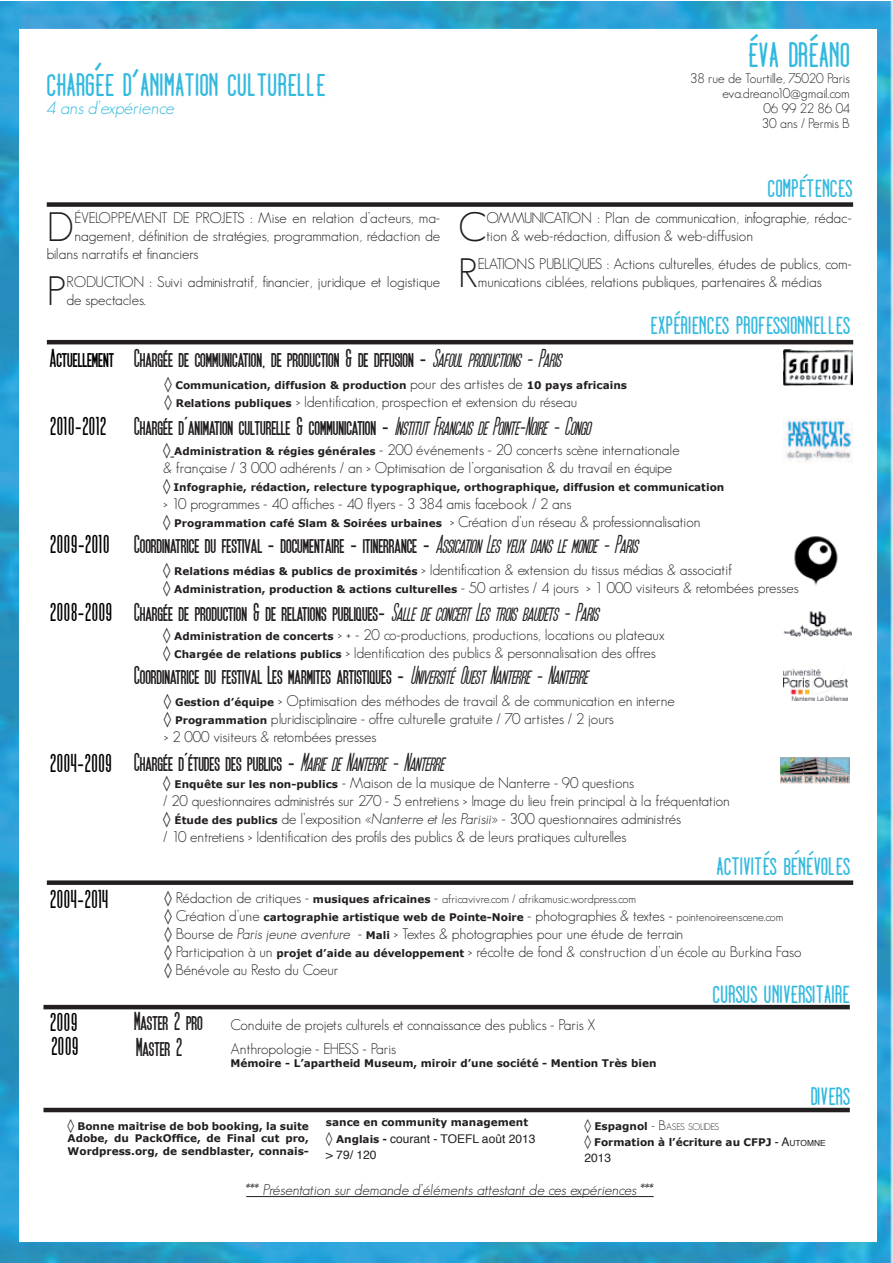
<style>
.page{position:relative;width:893px;height:1263px;background:#fff}
.page>*{position:absolute;margin:0;border:0;box-sizing:border-box;transform-origin:0 0}
.t1{font:300 40.2px "Geosans";color:#231f20}
.t2{font:700 37.5px "Dooodleista";color:#33b9df}
.t3{font:700 34.5px "Dooodleista";color:#33b9df}
.t4{font:700 27px/25.7px "SF Movie Poster";color:#231f20}
.t5{font:700 27px "Dooodleista";color:#33b9df}
.t6{font:700 27px/23.1px "SF Movie Poster";color:#000}
.t7{font:italic 300 18px "Geosans";color:#33b9df}
.t8{font:300 15px/18px "Geosans";color:#231f20}
.t9{font:italic 300 15px "Geosans";color:#231f20}
.t10{font:300 13.5px/15px "Geosans";color:#231f20;text-align:right}
.t11{font:300 12px "Geosans";color:#231f20}
.t12{font:12px/16.2px "Helvetica";color:#231f20}
.t13{font:12px "Helvetica";color:#231f20}
.t14{font:700 10.5px/12.6px "Verdana";color:#231f20;text-align:justify}
.t15{font:300 9.45px "Geosans";letter-spacing:-.05em;color:#231f20}
.s1{font-size:18px}
.s2{color:#000}
.s3{font-weight:400;font-style:italic}
.s4{font-family:"Geosans";font-weight:300;font-size:15px}
.s5{font-family:"Verdana";font-weight:700;font-size:10.5px}
.s6{font-style:italic}
.s7{font-size:15px}
.s8{font-family:"Geosans";font-weight:300;font-size:12px}
.s9{font-weight:700}
.s10{font-size:13.5px}
.s11{font-family:"Helvetica";font-weight:400;font-size:12px}
.s12{font-family:"Helvetica";font-weight:400;font-size:8.4px}
</style>
<div class="page">
<img style="left:0;top:1px;width:893px;height:1261px">
<div style="left:19px;top:30px;width:858px;height:1212px;background:#fff"></div>
<div style="left:47px;top:202px;width:806px;height:5px;background:#231f20"></div>
<hr style="left:43px;top:1005px;width:807px;height:4px;background:#231f20">
<hr style="left:43px;top:1108px;width:807px;height:4px;background:#231f20">
<div style="left:47px;top:880px;width:806px;height:5px;background:#231f20"></div>
<img style="left:783px;top:418px;width:69px;height:44px">
<hr style="left:47px;top:340px;width:806px;height:4px;background:#231f20">
<img style="left:783px;top:349px;width:69px;height:36px">
<img style="left:794px;top:536px;width:44px;height:50px">
<img style="left:783px;top:611px;width:69px;height:26px">
<img style="left:783px;top:670px;width:64px;height:31px">
<img style="left:781px;top:757px;width:69px;height:27px">
<hr style="left:246px;top:1196px;width:408px;height:1px;background:#231f20">
<h3 class="t3" style="left:46px;top:64px;width:281px">CHARGEE D ANIMATION CULTURELLE</h3>
<p class="t7" style="left:46px;top:98px;width:130px">4 ans d’expérience</p>
<h1 class="t1" style="left:47px;top:204px;width:29px">D</h1>
<p class="t8" style="left:74px;top:208px;width:367px">éveloppement de projets : Mise en relation d’acteurs, ma-</p>
<p class="t8" style="left:74px;top:226px;width:367px">nagement, définition de stratégies, programmation, rédaction de</p>
<p class="t8" style="left:47px;top:244px;width:153px">bilans narratifs et financiers</p>
<h1 class="t1" style="left:47px;top:269px;width:16px">P</h1>
<p class="t8" style="left:66px;top:273px;width:375px">RODUCTION : Suivi administratif, financier, juridique et logistique de spectacles.</p>
<h2 class="t2" style="left:748px;top:32px;width:104px">EVA DREANO</h2>
<p class="t10" style="left:690px;top:71px;width:161px">38 rue de Tourtille, 75020 Paris eva.dreano10<span class="s1">@</span>gmail.com<br>06 99 22 86 04<br>30 ans / Permis B</p>
<h3 class="t5" style="left:768px;top:172px;width:86px">COMPETENCES</h3>
<h1 class="t1" style="left:458px;top:204px;width:30px">C</h1>
<p class="t8" style="left:487px;top:208px;width:367px">OMMUNICATION : Plan de communication, infographie, rédac&shy;tion &amp; web-rédaction, diffusion &amp; web-diffusion</p>
<h1 class="t1" style="left:458px;top:251px;width:17px">R</h1>
<p class="t8" style="left:478px;top:255px;width:376px">ELATIONS PUBLIQUES : Actions culturelles, études de publics, com&shy;munications ciblées, relations publiques, partenaires &amp; médias</p>
<h3 class="t5" style="left:650px;top:309px;width:201px">EXPERIENCES PROFESSIONNELLES</h3>
<h3 class="t4" style="left:50px;top:344px;width:512px"><span class="s2">Actuellement</span> Chargée de communication, de production &amp; de dffusion - <span class="s3">Safoul productions - Paris</span></h3>
<p class="t14" style="left:165px;top:378px;width:464px">◊ Communication, diffusion &amp; production <span class="s4">pour des artistes de</span> 10 pays africains</p>
<p class="t8" style="left:165px;top:392px;width:414px">◊ <span class="s5">Relations publiques</span> &gt; Identification, prospection et extension du réseau</p>
<h3 class="t4" style="left:50px;top:412px;width:542px"><span class="s2">2010-2012</span> Chargée d’animation culturelle &amp; communication - <span class="s3">Institut Francais de Pointe-Noire - Congo</span></h3>
<p class="t8" style="left:163px;top:441px;width:518px">◊ <span class="s5">Administration &amp; régies générales</span> - 200 événements - 20 concerts scène internationale &amp; française / 3 000 adhérents / an &gt; Optimisation de l’organisation &amp; du travail en équipe</p>
<p class="t14" style="left:163px;top:481px;width:563px">◊ Infographie, rédaction, relecture typographique, orthographique, diffusion et communication</p>
<p class="t8" style="left:163px;top:495px;width:539px">&gt; 10 programmes - 40 affiches - 40 flyers - 3 384 amis facebook / 2 ans<br>◊ <span class="s5">Programmation café Slam &amp; Soirées urbaines</span> &gt; Création d’un réseau &amp; professionnalisation</p>
<h3 class="t4" style="left:50px;top:530px;width:589px"><span class="s2">2009-2010</span> Coordinatrice du festival - documentaire - itinerrance - <span class="s3">Assication Les yeux dans le monde - Paris</span></h3>
<p class="t8" style="left:163px;top:561px;width:637px">◊ <span class="s5">Relations médias &amp; publics de proximités</span> &gt; Identification &amp; extension du tissus médias &amp; associatif<br>◊ <span class="s5">Administration, production &amp; actions culturelles</span> - 50 artistes / 4 jours &gt; 1 000 visiteurs &amp; retombées presses</p>
<h3 class="t4" style="left:50px;top:598px;width:550px"><span class="s2">2008-2009</span> Chargée de production &amp; de relations publiques- <span class="s3">Salle de concert Les trois baudets - Paris</span></h3>
<p class="t8" style="left:163px;top:626px;width:503px">◊ <span class="s5">Administration de concerts</span> &gt; + - 20 co-productions, productions, locations ou plateaux ◊ <span class="s5">Chargée de relations publics</span> &gt; Identification des publics &amp; personnalisation des offres</p>
<p class="t8" style="left:164px;top:692px;width:512px">◊ <span class="s5">Gestion d’équipe</span> &gt; Optimisation des méthodes de travail &amp; de communication en interne ◊ <span class="s5">Programmation</span> pluridisciplinaire - offre culturelle gratuite / 70 artistes / 2 jours<br>&gt; 2 000 visiteurs &amp; retombées presses</p>
<h3 class="t4" style="left:134px;top:661px;width:455px">Coordinatrice du festival Les marmites artistiques - <span class="s3">Université Ouest Nanterre - Nanterre</span></h3>
<h3 class="t4" style="left:50px;top:748px;width:395px"><span class="s2">2004-2009</span> Chargée d’études des publics - <span class="s3">Mairie de Nanterre - Nanterre</span></h3>
<p class="t8" style="left:163px;top:773px;width:568px">◊ <span class="s5">Enquête sur les non-publics</span> - Maison de la musique de Nanterre - 90 questions<br>/ 20 questionnaires administrés sur 270 - 5 entretiens &gt; Image du lieu frein principal à la fréquentation ◊ <span class="s5">Étude des publics</span> de l’exposition «<span class="s6">Nanterre et les Parisii</span>» - 300 questionnaires administrés<br>/ 10 entretiens &gt; Identification des profils des publics &amp; de leurs pratiques culturelles</p>
<h3 class="t5" style="left:716px;top:850px;width:135px">ACTIVITES BENEVOLES</h3>
<h3 class="t6" style="left:50px;top:886px;width:60px">2004-2014</h3>
<p class="t11" style="left:165px;top:892px;width:473px">◊ <span class="s7">Rédaction de critiques</span> <span class="s7">-</span> <span class="s5">musiques africaines</span> <span class="s7">-</span> africavivre.com / afrikamusic.wordpress.com</p>
<p class="t14" style="left:165px;top:911px;width:621px">◊ <span class="s4">Création d’une</span> cartographie artistique web de Pointe-Noire <span class="s4">- photographies &amp; textes -</span> <span class="s8">pointenoireenscene.com</span></p>
<p class="t8" style="left:165px;top:925px;width:639px">◊ Bourse de <span class="s6">Paris jeune aventure</span> - <span class="s5">Mali</span> &gt; Textes &amp; photographies pour une étude de terrain<br>◊ Participation à un <span class="s5">projet d’aide au développement</span> &gt; récolte de fond &amp; construction d’un école au Burkina Faso ◊ Bénévole au Resto du Coeur</p>
<h3 class="t6" style="left:50px;top:1010px;width:30px">2009<br>2009</h3>
<h3 class="t4" style="left:134px;top:1007px;width:70px">Master 2 pro<br>Master 2</h3>
<p class="t8" style="left:230px;top:1012px;width:367px;line-height:24.6px">Conduite de projets culturels et connaissance des publics - Paris X<br>Anthropologie - EHESS - Paris</p>
<p class="t14" style="left:230px;top:1056px;width:428px">Mémoire - L’apartheid Museum, miroir d’une société - Mention Très bien</p>
<h3 class="t5" style="left:712px;top:978px;width:139px">CURSUS UNIVERSITAIRE</h3>
<h3 class="t5" style="left:810px;top:1079px;width:41px">DIVERS</h3>
<p class="t14" style="left:68px;top:1119px;width:243px">◊ Bonne maitrise de bob booking, la suite Adobe, du PackOffice, de Final cut pro, Wordpress.org, de sendblaster, connais-</p>
<p class="t14" style="left:326px;top:1116px;width:204px">sance en community management</p>
<p class="t12" style="left:326px;top:1130px;width:211px">◊ <span class="s5">Anglais</span> <span class="s9">-</span> courant - TOEFL août 2013 &gt; 79/ 120</p>
<p class="t15" style="left:584px;top:1121px;width:136px">◊ <span class="s5">Espagnol</span> <span class="s10">- B</span>ASES SOLIDES</p>
<p class="t14" style="left:584px;top:1135px;width:243px">◊ Formation à l’écriture au CFPJ <span class="s11">- A</span><span class="s12">UTOMNE</span></p>
<p class="t13" style="left:584px;top:1148px;width:28px">2013</p>
<p class="t9" style="left:246px;top:1181px;width:409px">*** Présentation sur demande d’éléments attestant de ces expériences ***</p>
</div>
